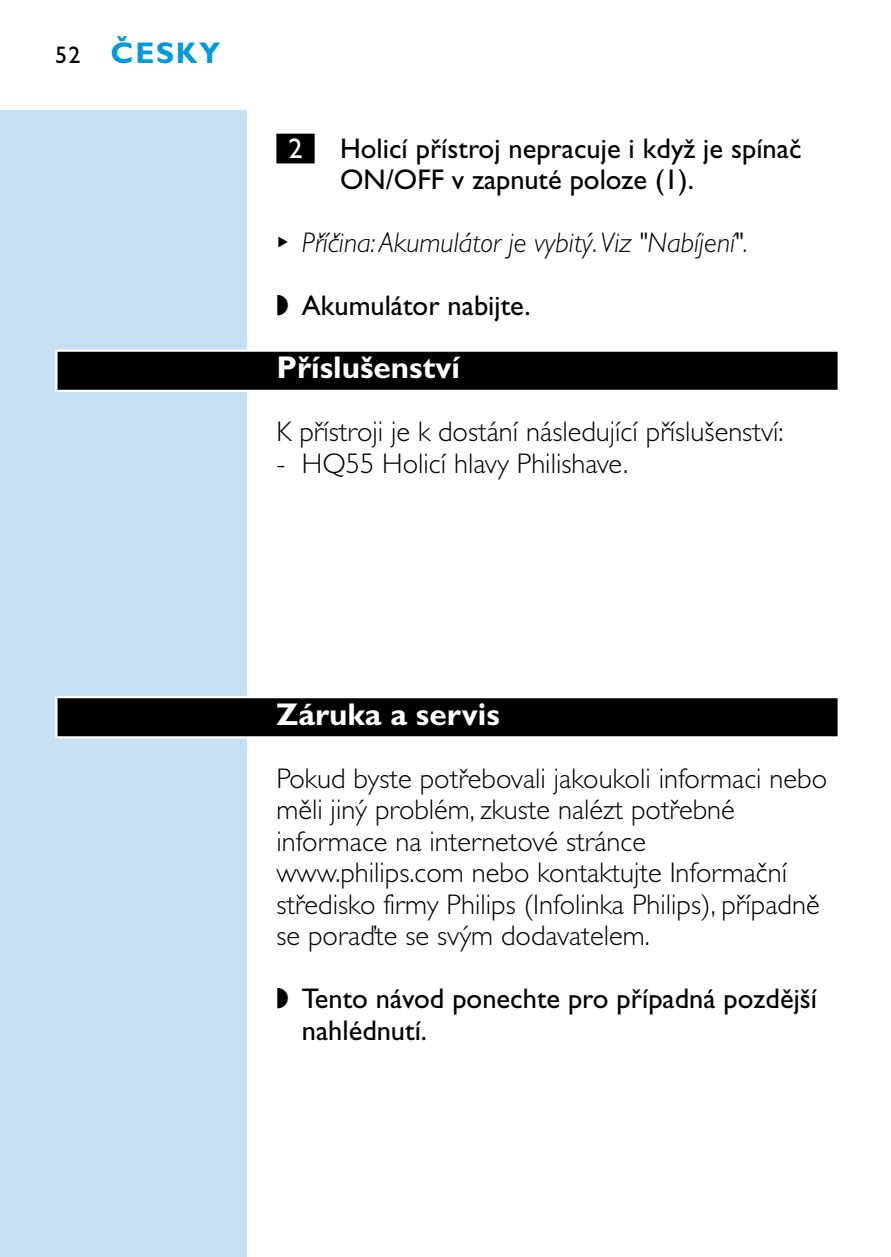
<style>
.page{position:relative;width:891px;height:1257px;background:#fff}
.page>*{position:absolute;margin:0;border:0;box-sizing:border-box;transform-origin:0 0}
.t1{font:700 31.5px "Gill Sans CE";color:#fff}
.t2{font:700 30px "Gill Sans CE";letter-spacing:.055em;color:#009ada}
.t3{font:300 28.5px/31.5px "Gill Sans CE";color:#000}
.t4{font:28.5px/31.5px "Gill Sans CE";color:#000}
.t5{font:italic 300 28.5px "Gill Sans CE";color:#000}
.t6{font:28.5px "Gill Sans CE";color:#fff}
.s1{font-family:"Gill Sans";font-weight:400;font-size:24px;color:#000}
</style>
<div class="page">
<div style="left:0;top:110px;width:247px;height:1147px;background:#c8e0f4"></div>
<div style="left:276px;top:134px;width:39px;height:29px;background:#000"></div>
<svg style="left:55px;top:350px;width:783px;height:42px"></svg>
<div style="left:58px;top:352px;width:780px;height:38px;background:#000"></div>
<svg style="left:55px;top:696px;width:783px;height:43px"></svg>
<div style="left:58px;top:698px;width:780px;height:38px;background:#000"></div>
<p class="t2" style="left:55px;top:42px;width:167px"><span class="s1">52</span> ČESKY</p>
<p class="t6" style="left:288px;top:137px;width:16px">2</p>
<p class="t4" style="left:340px;top:135px;width:463px">Holicí přístroj nepracuje i když je spínač<br>ON/OFF v zapnuté poloze (1).</p>
<p class="t5" style="left:276px;top:232px;width:473px"><sup>B</sup> Příčina:Akumulátor je vybitý.Viz "Nabíjení".</p>
<p class="t4" style="left:276px;top:292px;width:256px">◗ Akumulátor nabijte.</p>
<p class="t1" style="left:276px;top:356px;width:185px">Příslušenství</p>
<p class="t3" style="left:276px;top:418px;width:509px">K přístroji je k dostání následující příslušenství:</p>
<p class="t3" style="left:276px;top:450px;width:353px">- HQ55 Holicí hlavy Philishave.</p>
<p class="t1" style="left:276px;top:702px;width:225px">Záruka a servis</p>
<p class="t3" style="left:276px;top:765px;width:552px">Pokud byste potřebovali jakoukoli informaci nebo měli jiný problém, zkuste nalézt potřebné informace na internetové stránce www.philips.com nebo kontaktujte Informační středisko firmy Philips (Infolinka Philips), případně se poraďte se svým dodavatelem.</p>
<p class="t4" style="left:302px;top:985px;width:517px;text-indent:-26px">◗ Tento návod ponechte pro případná pozdější nahlédnutí.</p>
</div>
